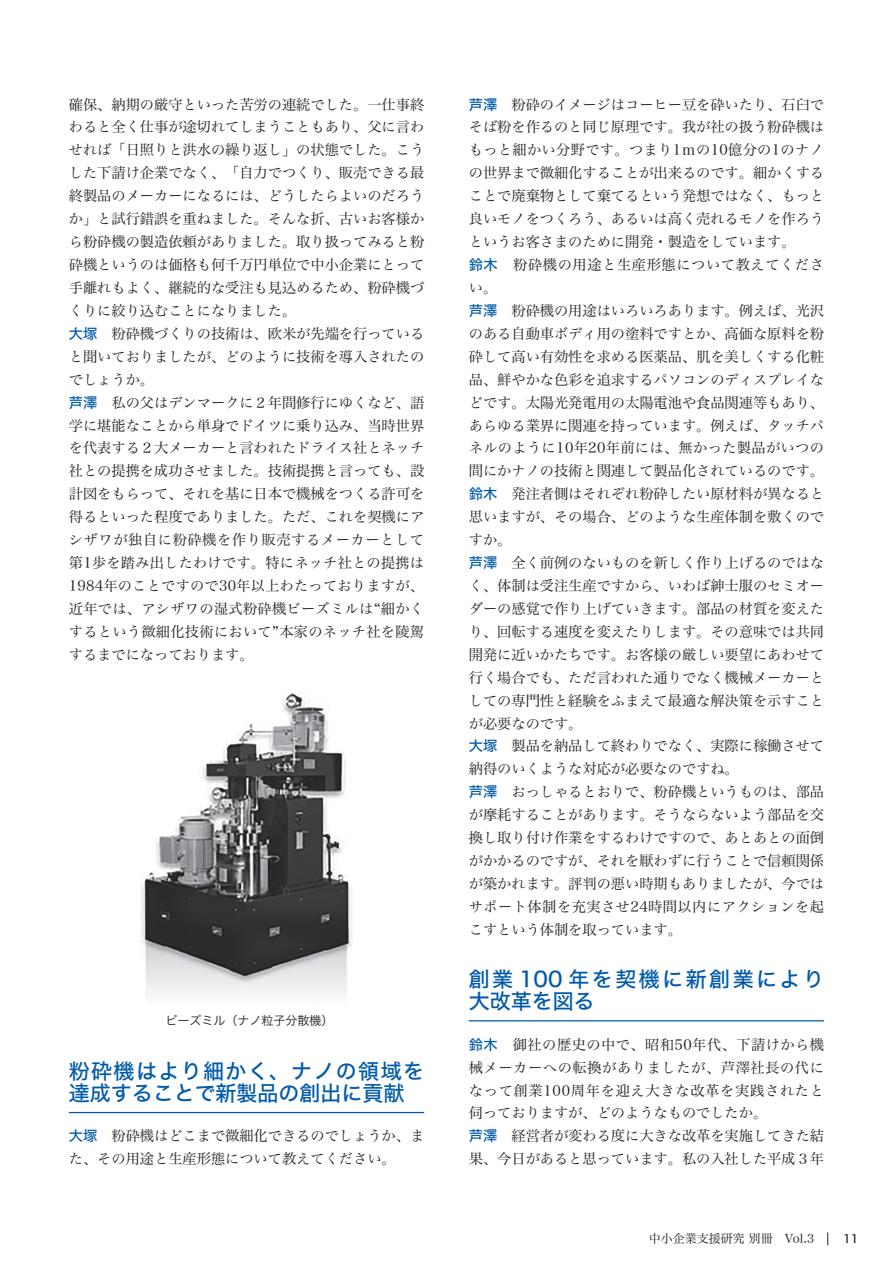
<style>
.page{position:relative;width:893px;height:1263px;background:#fff}
.page>*{position:absolute;margin:0;border:0;box-sizing:border-box;transform-origin:0 0}
.t1{font:21px/22.4px "Hira Kaku Std W5";color:#015aaa}
.t2{font:21px/22.4px "Hira Kaku Std W5";letter-spacing:.115em;color:#015aaa}
.t3{font:14.25px/23px "Hira Min Std W3";letter-spacing:-.005em;color:#231f20}
.t4{font:14.25px/23px "Hira Min Std W3";letter-spacing:.03em;color:#231f20}
.t5{font:12px "Hira Min Std W3";color:#231f20}
.t6{font:12px "Hira Kaku Std W3";color:#231f20}
.t7{font:11.25px "Hira Kaku Std W5";color:#231f20}
.s1{font-family:"Hira Kaku Std W5";color:#015aaa}
</style>
<div class="page">
<svg style="left:827px;top:1232px;width:1px;height:13px"></svg>
<hr style="left:69px;top:1112px;width:355px;height:1px;background:#015aaa">
<hr style="left:469px;top:1020px;width:355px;height:1px;background:#015aaa">
<img style="left:141px;top:693px;width:212px;height:302px">
<p class="t3" style="left:69px;top:92px;width:357px">確保、納期の厳守といった苦労の連続でした。一仕事終わると全く仕事が途切れてしまうこともあり、父に言わせれば「日照りと洪水の繰り返し」の状態でした。こうした下請け企業でなく、「自力でつくり、販売できる最終製品のメーカーになるには、どうしたらよいのだろうか」と試行錯誤を重ねました。そんな折、古いお客様から粉砕機の製造依頼がありました。取り扱ってみると粉砕機というのは価格も何千万円単位で中小企業にとって手離れもよく、継続的な受注も見込めるため、粉砕機づくりに絞り込むことになりました。<br><span class="s1">大塚　</span>粉砕機づくりの技術は、欧米が先端を行っていると聞いておりましたが、どのように技術を導入されたのでしょうか。<br><span class="s1">芦澤　</span>私の父はデンマークに２年間修行にゆくなど、語学に堪能なことから単身でドイツに乗り込み、当時世界を代表する２大メーカーと言われたドライス社とネッチ社との提携を成功させました。技術提携と言っても、設計図をもらって、それを基に日本で機械をつくる許可を得るといった程度でありました。ただ、これを契機にアシザワが独自に粉砕機を作り販売するメーカーとして第1歩を踏み出したわけです。特にネッチ社との提携は<br>1984年のことですので30年以上わたっておりますが、近年では、アシザワの湿式粉砕機ビーズミルは“細かくするという微細化技術において”本家のネッチ社を陵駕するまでになっております。</p>
<p class="t6" style="left:166px;top:1011px;width:169px">ビーズミル（ナノ粒子分散機）</p>
<h1 class="t1" style="left:69px;top:1060px;width:357px">粉砕機はより細かく、ナノの領域を達成することで新製品の創出に貢献</h1>
<p class="t3" style="left:69px;top:1124px;width:357px"><span class="s1">大塚　</span>粉砕機はどこまで微細化できるのでしょうか、また、その用途と生産形態について教えてください。</p>
<p class="t3" style="left:469px;top:92px;width:357px"><span class="s1">芦澤　</span>粉砕のイメージはコーヒー豆を砕いたり、石臼でそば粉を作るのと同じ原理です。我が社の扱う粉砕機はもっと細かい分野です。つまり1ｍの10億分の1のナノの世界まで微細化することが出来るのです。細かくすることで廃棄物として棄てるという発想ではなく、もっと良いモノをつくろう、あるいは高く売れるモノを作ろうというお客さまのために開発・製造をしています。<br><span class="s1">鈴木　</span>粉砕機の用途と生産形態について教えてください。<br><span class="s1">芦澤　</span>粉砕機の用途はいろいろあります。例えば、光沢のある自動車ボディ用の塗料ですとか、高価な原料を粉砕して高い有効性を求める医薬品、肌を美しくする化粧品、鮮やかな色彩を追求するパソコンのディスプレイなどです。太陽光発電用の太陽電池や食品関連等もあり、あらゆる業界に関連を持っています。例えば、タッチパネルのように10年20年前には、無かった製品がいつの間にかナノの技術と関連して製品化されているのです。<span class="s1">鈴木　</span>発注者側はそれぞれ粉砕したい原材料が異なると思いますが、その場合、どのような生産体制を敷くのですか。<br><span class="s1">芦澤　</span>全く前例のないものを新しく作り上げるのではなく、体制は受注生産ですから、いわば紳士服のセミオーダーの感覚で作り上げていきます。部品の材質を変えたり、回転する速度を変えたりします。その意味では共同開発に近いかたちです。お客様の厳しい要望にあわせて行く場合でも、ただ言われた通りでなく機械メーカーとしての専門性と経験をふまえて最適な解決策を示すことが必要なのです。<br><span class="s1">大塚　</span>製品を納品して終わりでなく、実際に稼働させて納得のいくような対応が必要なのですね。<br><span class="s1">芦澤　</span>おっしゃるとおりで、粉砕機というものは、部品が摩耗することがあります。そうならないよう部品を交換し取り付け作業をするわけですので、あとあとの面倒がかかるのですが、それを厭わずに行うことで信頼関係が築かれます。評判の悪い時期もありましたが、今ではサポート体制を充実させ24時間以内にアクションを起こすという体制を取っています。</p>
<h1 class="t2" style="left:469px;top:968px;width:357px">創業 100 年を契機に新創業により大改革を図る</h1>
<p class="t4" style="left:469px;top:1032px;width:357px"><span class="s1">鈴木　</span>御社の歴史の中で、昭和50年代、下請けから機械メーカーへの転換がありましたが、芦澤社長の代になって創業100周年を迎え大きな改革を実践されたと伺っておりますが、どのようなものでしたか。<br><span class="s1">芦澤　</span>経営者が変わる度に大きな改革を実施してきた結果、今日があると思っています。私の入社した平成３年</p>
<p class="t5" style="left:649px;top:1230px;width:167px">中小企業支援研究 別冊　Vol.3</p>
<p class="t7" style="left:843px;top:1230px;width:17px">11</p>
</div>
